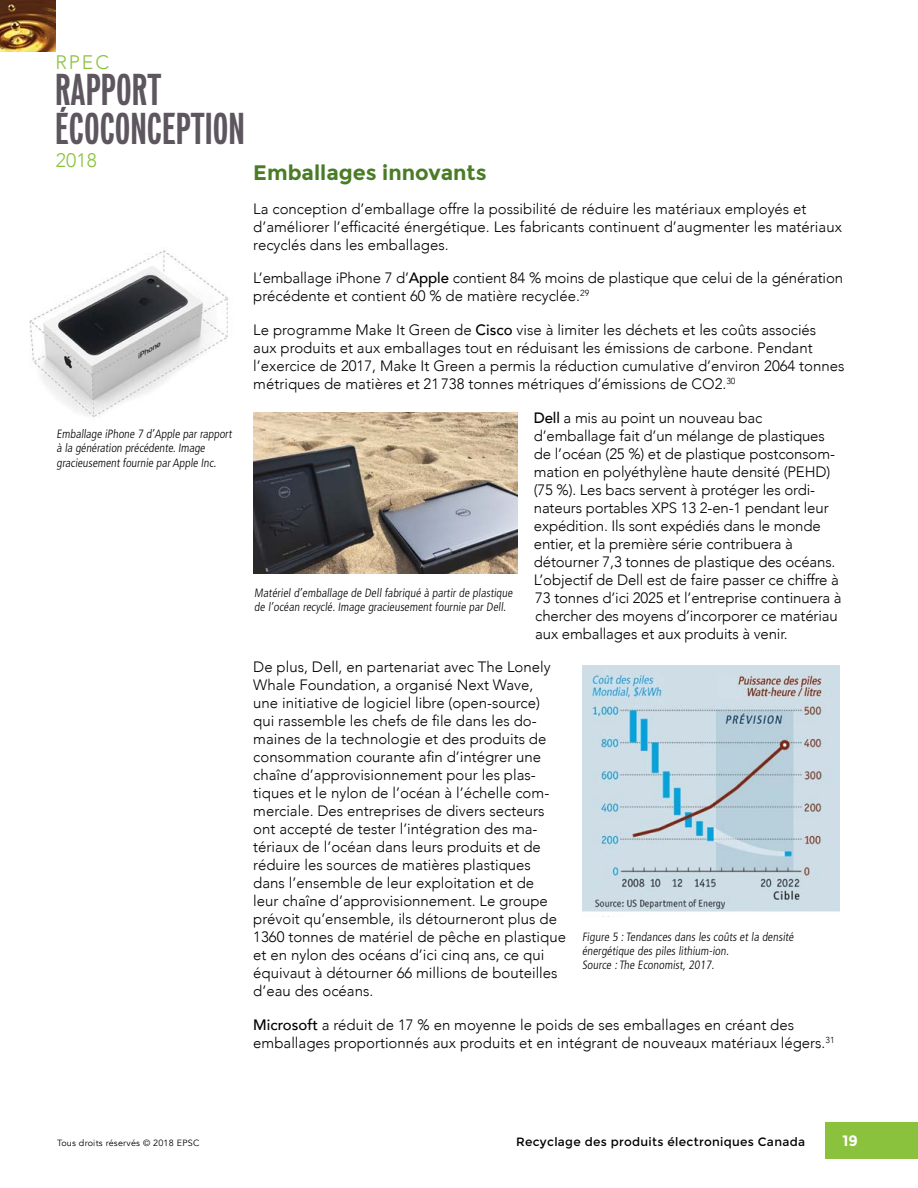
<style>
.page{position:relative;width:918px;height:1188px;background:#fff}
.page>*{position:absolute;margin:0;border:0;box-sizing:border-box;transform-origin:0 0}
.t1{font:700 extra-condensed 40.5px/39px "Vonnes";letter-spacing:.015em;color:#5d565e}
.t2{font:700 21px "Montserrat";color:#4a7b26}
.t3{font:300 19.5px "Avenir";letter-spacing:.05em;color:#8bc23d}
.t4{font:300 15px/18px "Avenir";color:#000}
.t5{font:700 15px "Montserrat";color:#fff}
.t6{font:300 condensed 12px/14.4px "Frutiger";color:#000}
.t7{font:12px "Montserrat";letter-spacing:.025em;color:#000}
.t8{font:9px "Avenir";letter-spacing:.025em;color:#000}
.s1{font-weight:500}
</style>
<div class="page">
<div style="left:825px;top:1122px;width:93px;height:36px;background:#8bc23d"></div>
<img style="left:0;top:0;width:55px;height:52px">
<img style="left:253px;top:412px;width:264px;height:161px">
<img style="left:582px;top:666px;width:258px;height:246px">
<img style="left:29px;top:250px;width:199px;height:168px">
<h3 class="t3" style="left:55px;top:51px;width:55px">RPEC</h3>
<h1 class="t1" style="left:55px;top:70px;width:191px">RAPPORT<br>ÉCOCONCEPTION</h1>
<h3 class="t3" style="left:56px;top:149px;width:43px">2018</h3>
<p class="t6" style="left:57px;top:427px;width:178px">Emballage iPhone 7 d’Apple par rapport à la génération précédente. Image gracieusement fournie par Apple Inc.</p>
<h2 class="t2" style="left:253px;top:160px;width:235px">Emballages innovants</h2>
<p class="t4" style="left:253px;top:200px;width:590px">La conception d’emballage offre la possibilité de réduire les matériaux employés et d’améliorer l’efficacité énergétique. Les fabricants continuent d’augmenter les matériaux recyclés dans les emballages.</p>
<p class="t4" style="left:253px;top:269px;width:591px">L’emballage iPhone 7 d’<span class="s1">Apple</span> contient 84 % moins de plastique que celui de la génération précédente et contient 60 % de matière recyclée.<sup>29</sup></p>
<p class="t4" style="left:253px;top:321px;width:593px">Le programme Make It Green de <span class="s1">Cisco</span> vise à limiter les déchets et les coûts associés<br>aux produits et aux emballages tout en réduisant les émissions de carbone. Pendant l’exercice de 2017, Make It Green a permis la réduction cumulative d’environ 2064 tonnes métriques de matières et 21738 tonnes métriques d’émissions de CO2.<sup>30</sup></p>
<p class="t4" style="left:534px;top:409px;width:309px"><span class="s1">Dell</span> a mis au point un nouveau bac d’emballage fait d’un mélange de plastiques de l’océan (25 %) et de plastique postconsom&shy;mation en polyéthylène haute densité (PEHD) (75 %). Les bacs servent à protéger les ordi&shy;nateurs portables XPS 13 2-en-1 pendant leur expédition. Ils sont expédiés dans le monde entier, et la première série contribuera à détourner 7,3 tonnes de plastique des océans.<br>L’objectif de Dell est de faire passer ce chiffre à 73 tonnes d’ici 2025 et l’entreprise continuera à chercher des moyens d’incorporer ce matériau aux emballages et aux produits à venir.</p>
<p class="t4" style="left:253px;top:658px;width:314px">De plus, Dell, en partenariat avec The Lonely Whale Foundation, a organisé Next Wave,<br>une initiative de logiciel libre (open-source)<br>qui rassemble les chefs de file dans les do&shy;maines de la technologie et des produits de consommation courante afin d’intégrer une chaîne d’approvisionnement pour les plas&shy;tiques et le nylon de l’océan à l’échelle com&shy;merciale. Des entreprises de divers secteurs ont accepté de tester l’intégration des ma&shy;tériaux de l’océan dans leurs produits et de réduire les sources de matières plastiques dans l’ensemble de leur exploitation et de<br>leur chaîne d’approvisionnement. Le groupe prévoit qu’ensemble, ils détourneront plus de 1360 tonnes de matériel de pêche en plastique et en nylon des océans d’ici cinq ans, ce qui équivaut à détourner 66 millions de bouteilles d’eau des océans.</p>
<p class="t4" style="left:253px;top:1016px;width:583px"><span class="s1">Microsoft</span> a réduit de 17 % en moyenne le poids de ses emballages en créant des emballages proportionnés aux produits et en intégrant de nouveaux matériaux légers.<sup>31</sup></p>
<p class="t6" style="left:254px;top:586px;width:262px">Matériel d’emballage de Dell fabriqué à partir de plastique de l’océan recyclé. Image gracieusement fournie par Dell.</p>
<p class="t6" style="left:582px;top:930px;width:215px">Figure 5 :Tendances dans les coûts et la densité énergétique des piles lithium-ion.<br>Source :The Economist, 2017.</p>
<p class="t8" style="left:57px;top:1137px;width:144px">Tous droits réservés © 2018 EPSC</p>
<p class="t7" style="left:516px;top:1134px;width:291px">Recyclage des produits électroniques Canada</p>
<p class="t5" style="left:842px;top:1132px;width:17px">19</p>
</div>
